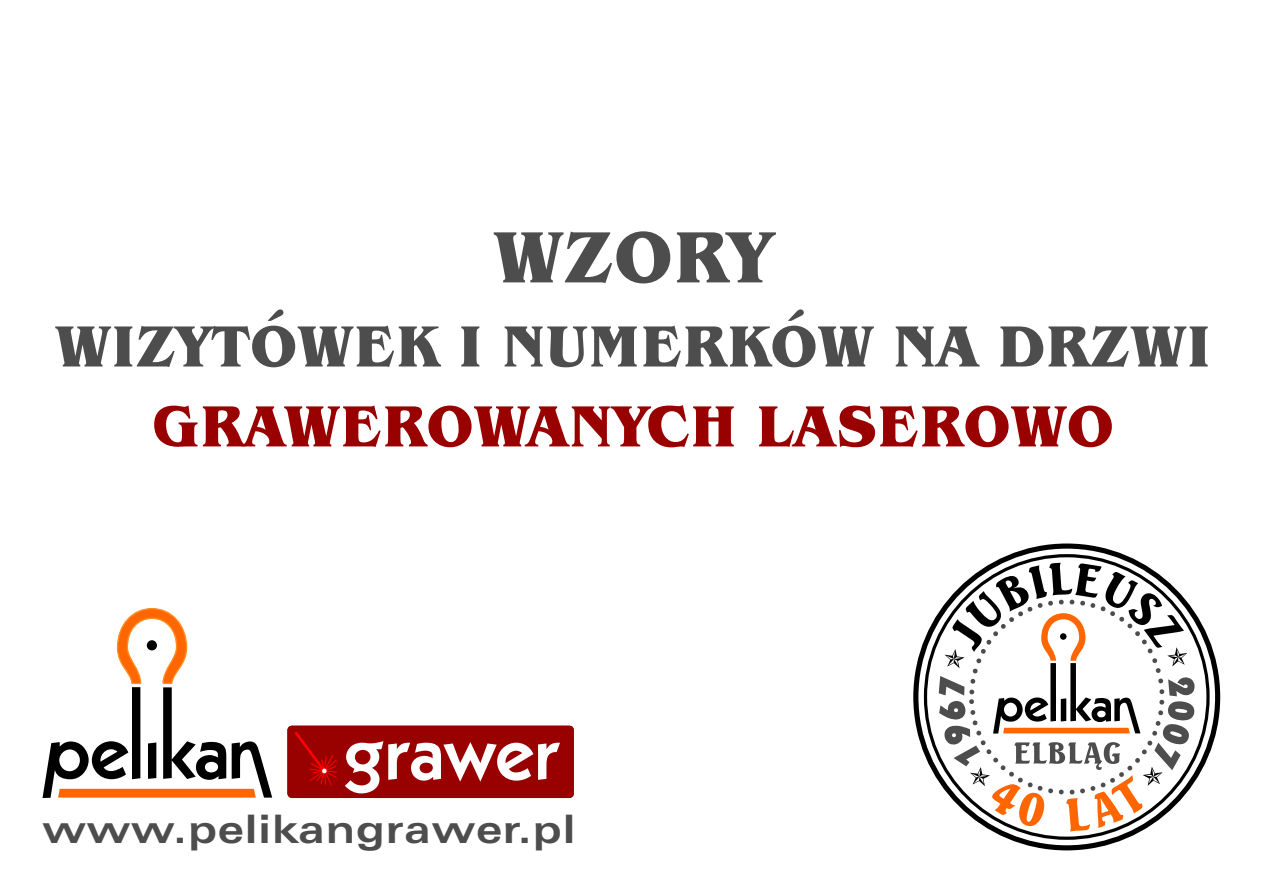
<style>
.page{position:relative;width:1263px;height:893px;background:#fff}
.page>*{position:absolute;margin:0;border:0;box-sizing:border-box;transform-origin:0 0}
.t1{font:700 75px "Benguiat IT Cby BT";letter-spacing:.015em;color:#4d4d4d}
.t2{font:700 60px "Benguiat IT Cby BT";letter-spacing:.015em;color:#4d4d4d}
.t3{font:700 60px "Benguiat IT Cby BT";letter-spacing:.015em;color:#900}
.t4{font:700 expanded 39.3px "Zurich L2";letter-spacing:.02em;color:#4d4d4d}
</style>
<div class="page">
<svg style="left:939px;top:563px;width:256px;height:269px"></svg>
<svg style="left:43px;top:608px;width:229px;height:190px"></svg>
<div style="left:147px;top:640px;width:10px;height:10px;background:#000;border-radius:50%"></div>
<svg style="left:287px;top:726px;width:287px;height:72px"></svg>
<p class="t1" style="left:494px;top:225px;width:280px">WZORY</p>
<p class="t2" style="left:55px;top:321px;width:1157px">WIZYTÓWEK I NUMERKÓW NA DRZWI</p>
<p class="t3" style="left:152px;top:401px;width:962px">GRAWEROWANYCH LASEROWO</p>
<p class="t4" style="left:43px;top:813px;width:534px">www.pelikangrawer.pl</p>
</div>
